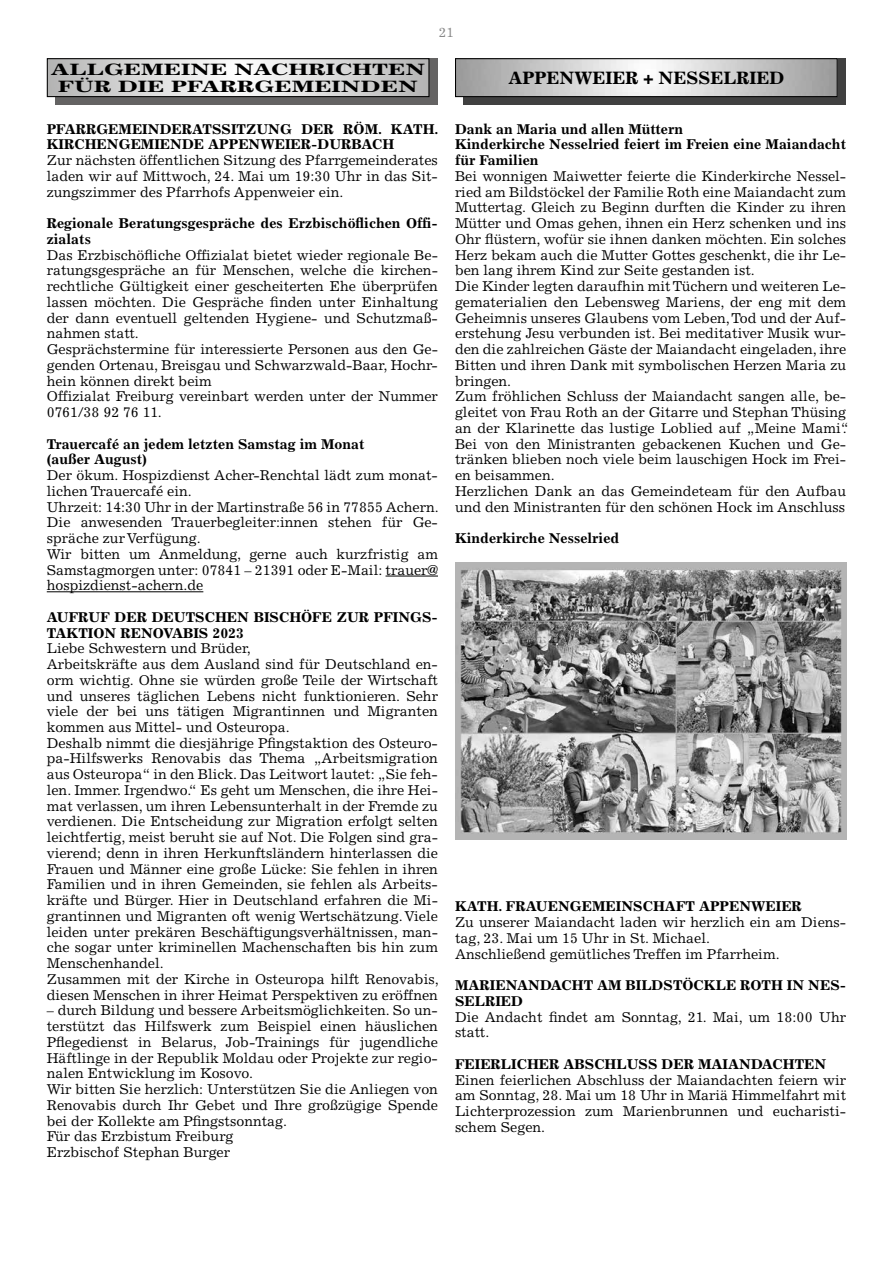
<style>
.page{position:relative;width:893px;height:1263px;background:#fff}
.page>*{position:absolute;margin:0;border:0;box-sizing:border-box;transform-origin:0 0}
.t1{font:700 18px "Excelsior";color:#000}
.t2{font:700 16.5px/17.2px "Excelsior";color:#000;text-align:center;scale:1.45 1}
.t3{font:14.25px/15.8px "Excelsior LT Std";color:#000}
.t4{font:700 14.25px/15.8px "Excelsior LT Std";color:#000}
.t5{font:13.5px "Excelsior LT Std";color:#878787}
</style>
<div class="page">
<hr style="left:385px;top:576px;width:53px;height:1px;background:#000">
<hr style="left:47px;top:591px;width:156px;height:1px;background:#000">
<div style="left:55px;top:58px;width:383px;height:47px;background:#646363"></div>
<svg style="left:49px;top:60px;width:378px;height:35px;background:#d9d9d9"></svg>
<div style="left:47px;top:58px;width:382px;height:39px;border:1px solid #000"></div>
<div style="left:463px;top:58px;width:383px;height:47px;background:#404040"></div>
<img style="left:457px;top:60px;width:379px;height:35px">
<div style="left:455px;top:58px;width:383px;height:39px;border:1px solid #000"></div>
<img style="left:455px;top:563px;width:391px;height:276px">
<p class="t5" style="left:439px;top:25px;width:17px">21</p>
<p class="t2" style="left:51px;top:61px;width:260px">ALLGEMEINE NACHRICHTEN<br>FÜR DIE PFARRGEMEINDEN</p>
<p class="t4" style="left:47px;top:121px;width:393px">PFARRGEMEINDERATSSITZUNG DER RÖM. KATH.<br>KIRCHENGEMIENDE APPENWEIER-DURBACH</p>
<p class="t3" style="left:47px;top:152px;width:393px;text-align:justify">Zur nächsten öffentlichen Sitzung des Pfarrgemeinderates laden wir auf Mittwoch, 24. Mai um 19:30 Uhr in das Sit&shy;zungszimmer des Pfarrhofs Appenweier ein.</p>
<p class="t4" style="left:47px;top:215px;width:393px">Regionale Beratungsgespräche des Erzbischöflichen Offi&shy;zialats</p>
<p class="t3" style="left:47px;top:247px;width:393px">Das Erzbischöfliche Offizialat bietet wieder regionale Be&shy;ratungsgespräche an für Menschen, welche die kirchen&shy;rechtliche Gültigkeit einer gescheiterten Ehe überprüfen lassen möchten. Die Gespräche finden unter Einhaltung der dann eventuell geltenden Hygiene- und Schutzmaß&shy;nahmen statt.<br>Gesprächstermine für interessierte Personen aus den Ge&shy;genden Ortenau, Breisgau und Schwarzwald-Baar, Hochr&shy;hein können direkt beim<br>Offizialat Freiburg vereinbart werden unter der Nummer 0761/38 92 76 11.</p>
<p class="t4" style="left:47px;top:436px;width:319px">Trauercafé an jedem letzten Samstag im Monat (außer August)</p>
<p class="t3" style="left:47px;top:467px;width:393px">Der ökum. Hospizdienst Acher-Renchtal lädt zum monat&shy;lichen Trauercafé ein.<br>Uhrzeit: 14:30 Uhr in der Martinstraße 56 in 77855 Achern.<br>Die anwesenden Trauerbegleiter:innen stehen für Ge&shy;spräche zur Verfügung.<br>Wir bitten um Anmeldung, gerne auch kurzfristig am Samstagmorgen unter: 07841 – 21391 oder E-Mail: trauer@ hospizdienst-achern.de</p>
<p class="t4" style="left:47px;top:609px;width:393px">AUFRUF DER DEUTSCHEN BISCHÖFE ZUR PFINGS-<br>TAKTION RENOVABIS 2023</p>
<p class="t3" style="left:47px;top:641px;width:393px">Liebe Schwestern und Brüder,<br>Arbeitskräfte aus dem Ausland sind für Deutschland en&shy;orm wichtig. Ohne sie würden große Teile der Wirtschaft und unseres täglichen Lebens nicht funktionieren. Sehr viele der bei uns tätigen Migrantinnen und Migranten kommen aus Mittel- und Osteuropa.<br>Deshalb nimmt die diesjährige Pfingstaktion des Osteuro&shy;pa-Hilfswerks Renovabis das Thema „Arbeitsmigration aus Osteuropa“ in den Blick. Das Leitwort lautet: „Sie feh&shy;len. Immer. Irgendwo.“ Es geht um Menschen, die ihre Hei&shy;mat verlassen, um ihren Lebensunterhalt in der Fremde zu verdienen. Die Entscheidung zur Migration erfolgt selten leichtfertig, meist beruht sie auf Not. Die Folgen sind gra&shy;vierend; denn in ihren Herkunftsländern hinterlassen die Frauen und Männer eine große Lücke: Sie fehlen in ihren Familien und in ihren Gemeinden, sie fehlen als Arbeits&shy;kräfte und Bürger. Hier in Deutschland erfahren die Mi&shy;grantinnen und Migranten oft wenig Wertschätzung. Viele leiden unter prekären Beschäftigungsverhältnissen, man&shy;che sogar unter kriminellen Machenschaften bis hin zum Menschenhandel.<br>Zusammen mit der Kirche in Osteuropa hilft Renovabis, diesen Menschen in ihrer Heimat Perspektiven zu eröffnen</p>
<p class="t3" style="left:47px;top:1003px;width:393px">– durch Bildung und bessere Arbeitsmöglichkeiten. So un&shy;terstützt das Hilfswerk zum Beispiel einen häuslichen Pflegedienst in Belarus, Job-Trainings für jugendliche Häftlinge in der Republik Moldau oder Projekte zur regio&shy;nalen Entwicklung im Kosovo.<br>Wir bitten Sie herzlich: Unterstützen Sie die Anliegen von Renovabis durch Ihr Gebet und Ihre großzügige Spende bei der Kollekte am Pfingstsonntag.<br>Für das Erzbistum Freiburg<br>Erzbischof Stephan Burger</p>
<p class="t1" style="left:508px;top:68px;width:277px">APPENWEIER + NESSELRIED</p>
<p class="t4" style="left:455px;top:121px;width:393px">Dank an Maria und allen Müttern<br>Kinderkirche Nesselried feiert im Freien eine Maiandacht für Familien</p>
<p class="t3" style="left:455px;top:168px;width:395px">Bei wonnigen Maiwetter feierte die Kinderkirche Nessel&shy;ried am Bildstöckel der Familie Roth eine Maiandacht zum Muttertag. Gleich zu Beginn durften die Kinder zu ihren Mütter und Omas gehen, ihnen ein Herz schenken und ins Ohr flüstern, wofür sie ihnen danken möchten. Ein solches Herz bekam auch die Mutter Gottes geschenkt, die ihr Le&shy;ben lang ihrem Kind zur Seite gestanden ist.<br>Die Kinder legten daraufhin mit Tüchern und weiteren Le&shy;gematerialien den Lebensweg Mariens, der eng mit dem Geheimnis unseres Glaubens vom Leben, Tod und der Auf&shy;erstehung Jesu verbunden ist. Bei meditativer Musik wur&shy;den die zahlreichen Gäste der Maiandacht eingeladen, ihre Bitten und ihren Dank mit symbolischen Herzen Maria zu bringen.<br>Zum fröhlichen Schluss der Maiandacht sangen alle, be&shy;gleitet von Frau Roth an der Gitarre und Stephan Thüsing an der Klarinette das lustige Loblied auf „Meine Mami“.<br>Bei von den Ministranten gebackenen Kuchen und Ge&shy;tränken blieben noch viele beim lauschigen Hock im Frei&shy;en beisammen.<br>Herzlichen Dank an das Gemeindeteam für den Aufbau und den Ministranten für den schönen Hock im Anschluss</p>
<p class="t4" style="left:455px;top:530px;width:166px">Kinderkirche Nesselried</p>
<p class="t4" style="left:455px;top:899px;width:348px">KATH. FRAUENGEMEINSCHAFT APPENWEIER</p>
<p class="t3" style="left:455px;top:914px;width:393px">Zu unserer Maiandacht laden wir herzlich ein am Diens&shy;tag, 23. Mai um 15 Uhr in St. Michael.<br>Anschließend gemütliches Treffen im Pfarrheim.</p>
<p class="t4" style="left:455px;top:977px;width:393px">MARIENANDACHT AM BILDSTÖCKLE ROTH IN NES-<br>SELRIED</p>
<p class="t3" style="left:455px;top:1009px;width:393px">Die Andacht findet am Sonntag, 21. Mai, um 18:00 Uhr statt.</p>
<p class="t4" style="left:455px;top:1056px;width:373px">FEIERLICHER ABSCHLUSS DER MAIANDACHTEN</p>
<p class="t3" style="left:455px;top:1072px;width:393px;text-align:justify">Einen feierlichen Abschluss der Maiandachten feiern wir am Sonntag, 28. Mai um 18 Uhr in Mariä Himmelfahrt mit Lichterprozession zum Marienbrunnen und eucharisti&shy;schem Segen.</p>
</div>
